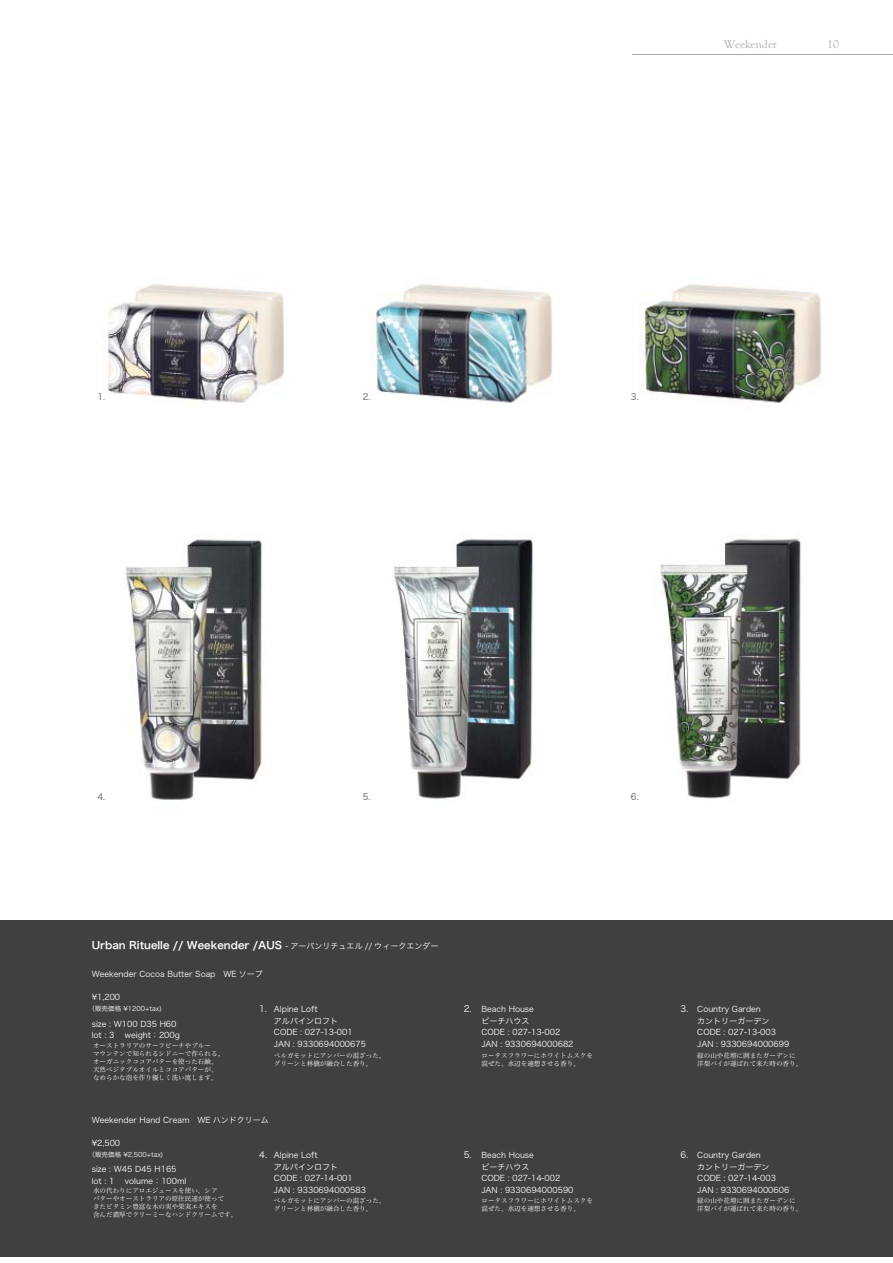
<style>
.page{position:relative;width:893px;height:1263px;background:#fff}
.page>*{position:absolute;margin:0;border:0;box-sizing:border-box;transform-origin:0 0}
.t1{font:11.7px "Goudy Old Style T";color:#a7a9ac}
.t2{font:10.2px "Hira Kaku Pro W6 90 msp RKSJ H";color:#fff}
.t3{font:8.7px "Hira Kaku Pro W3 90 msp RKSJ H";color:#fff}
.t4{font:8.7px "Hira Kaku Pro W3 90 msp RKSJ H";color:#58595b}
.t5{font:7.95px/11.7px "Hira Kaku Pro W3 90 msp RKSJ H";color:#fff}
.t6{font:6.6px/7.9px "Hira Min Pro W3 90 msp RKSJ H";color:#fff}
.t7{font:6.6px "Hira Kaku Pro W3 90 msp RKSJ H";color:#fff}
.s1{font-family:"Hira Kaku Pro W3 90 msp RKSJ H";font-size:7.95px}
</style>
<div class="page">
<img style="left:106px;top:284px;width:178px;height:120px">
<img style="left:375px;top:284px;width:177px;height:120px">
<img style="left:638px;top:284px;width:183px;height:119px">
<img style="left:125px;top:539px;width:137px;height:261px">
<img style="left:394px;top:539px;width:139px;height:260px">
<img style="left:660px;top:538px;width:141px;height:261px">
<div style="left:0;top:920px;width:893px;height:337px;background:#404041"></div>
<hr style="left:632px;top:55px;width:261px;height:1px;background:#a7a9ac">
<h1 class="t1" style="left:724px;top:38px;width:54px">Weekender</h1>
<h1 class="t1" style="left:827px;top:38px;width:13px">10</h1>
<p class="t4" style="left:97px;top:393px;width:9px">1.</p>
<p class="t4" style="left:363px;top:393px;width:9px">2.</p>
<p class="t4" style="left:631px;top:393px;width:9px">3.</p>
<p class="t4" style="left:97px;top:793px;width:9px">4.</p>
<p class="t4" style="left:363px;top:793px;width:9px">5.</p>
<p class="t4" style="left:631px;top:793px;width:9px">6.</p>
<p class="t2" style="left:92px;top:942px;width:348px">Urban Rituelle // Weekender /AUS <span class="s1">- アーバンリチュエル // ウィークエンダー</span></p>
<p class="t5" style="left:92px;top:969px;width:173px">Weekender Cocoa Butter Soap　WE ソープ</p>
<p class="t5" style="left:92px;top:993px;width:30px">¥1,200</p>
<p class="t7" style="left:88px;top:1006px;width:75px">（販売価格 ¥1200+tax)</p>
<p class="t5" style="left:92px;top:1019px;width:86px">size : W100 D35 H60 lot : 3</p>
<p class="t3" style="left:680px;top:1005px;width:9px">3.</p>
<p class="t3" style="left:464px;top:1005px;width:9px">2.</p>
<p class="t5" style="left:697px;top:1004px;width:94px">Country Garden<br>カントリーガーデン<br>CODE : 027-13-003<br>JAN : 9330694000699</p>
<p class="t3" style="left:259px;top:1005px;width:9px">1.</p>
<p class="t5" style="left:481px;top:1004px;width:94px">Beach House<br>ビーチハウス<br>CODE : 027-13-002<br>JAN : 9330694000682</p>
<p class="t5" style="left:274px;top:1004px;width:94px">Alpine Loft<br>アルパインロフト<br>CODE : 027-13-001<br>JAN : 9330694000675</p>
<p class="t5" style="left:125px;top:1031px;width:56px">weight：200g</p>
<p class="t6" style="left:93px;top:1043px;width:133px">オーストラリアのサーフビーチやブルー<br>マウンテンで知られるシドニーで作られる、オーガニックココアバターを使った石鹸。天然ベジタブルオイルとココアバターが、なめらかな泡を作り優しく洗い流します。</p>
<p class="t6" style="left:274px;top:1052px;width:113px">ベルガモットにアンバーの混ざった、グリーンと林檎が融合した香り。</p>
<p class="t6" style="left:481px;top:1052px;width:113px">ロータスフラワーにホワイトムスクを混ぜた、水辺を連想させる香り。</p>
<p class="t6" style="left:697px;top:1052px;width:106px">緑の山や花壇に囲またガーデンに洋梨パイが運ばれて来た時の香り。</p>
<p class="t5" style="left:92px;top:1115px;width:179px">Weekender Hand Cream　WE ハンドクリーム</p>
<p class="t5" style="left:92px;top:1138px;width:30px">¥2,500</p>
<p class="t7" style="left:88px;top:1152px;width:76px">（販売価格 ¥2,500+tax)</p>
<p class="t5" style="left:92px;top:1165px;width:86px">size : W45 D45 H165 lot : 1</p>
<p class="t3" style="left:680px;top:1151px;width:9px">6.</p>
<p class="t3" style="left:464px;top:1151px;width:9px">5.</p>
<p class="t5" style="left:697px;top:1150px;width:94px">Country Garden<br>カントリーガーデン<br>CODE : 027-14-003<br>JAN : 9330694000606</p>
<p class="t3" style="left:259px;top:1151px;width:9px">4.</p>
<p class="t5" style="left:481px;top:1150px;width:94px">Beach House<br>ビーチハウス<br>CODE : 027-14-002<br>JAN : 9330694000590</p>
<p class="t5" style="left:274px;top:1150px;width:94px">Alpine Loft<br>アルパインロフト<br>CODE : 027-14-001<br>JAN : 9330694000583</p>
<p class="t5" style="left:125px;top:1176px;width:63px">volume：100ml</p>
<p class="t6" style="left:93px;top:1188px;width:146px">水の代わりにアロエジュースを使い、シア<br>バターやオーストラリアの原住民達が使って<br>きたビタミン豊富な木の実や果実エキスを<br>含んだ濃厚でクリーミーなハンドクリームです。</p>
<p class="t6" style="left:274px;top:1198px;width:113px">ベルガモットにアンバーの混ざった、グリーンと林檎が融合した香り。</p>
<p class="t6" style="left:481px;top:1198px;width:113px">ロータスフラワーにホワイトムスクを混ぜた、水辺を連想させる香り。</p>
<p class="t6" style="left:697px;top:1198px;width:106px">緑の山や花壇に囲またガーデンに洋梨パイが運ばれて来た時の香り。</p>
</div>
